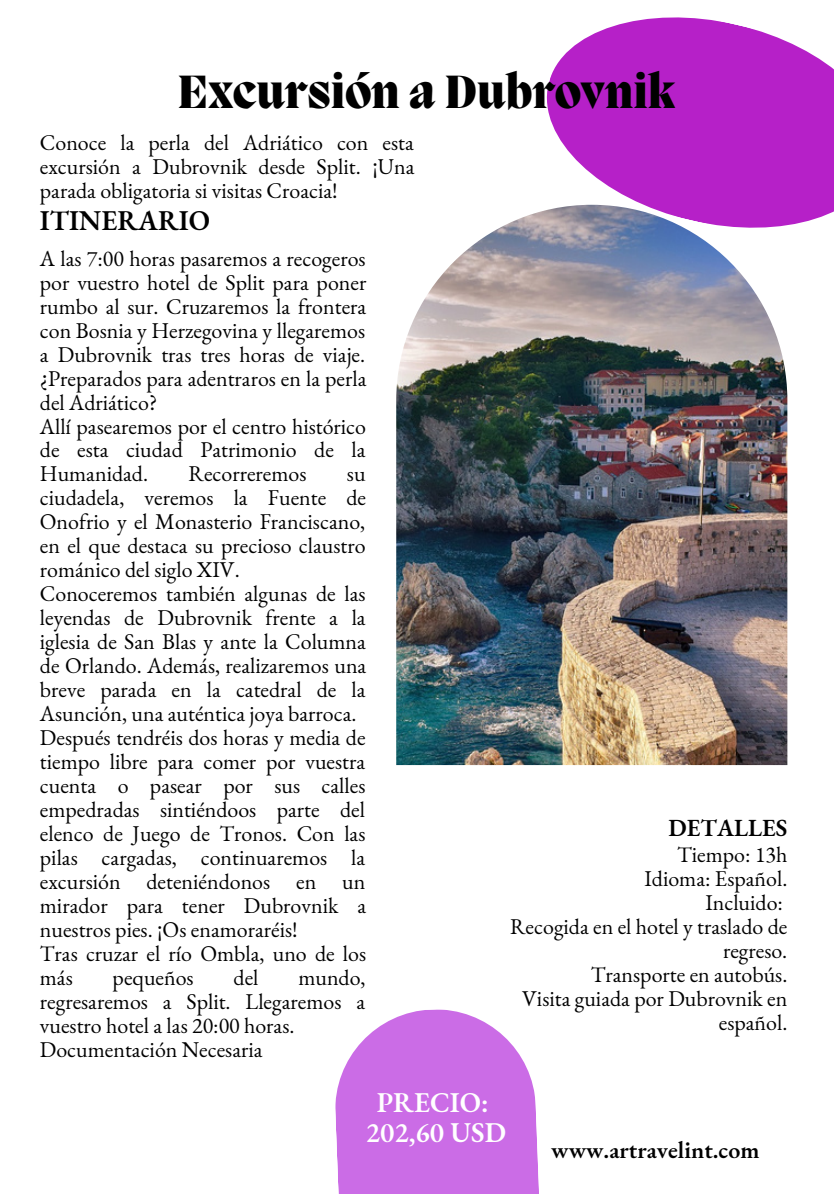
<style>
.page{position:relative;width:834px;height:1196px;background:#fff}
.page>*{position:absolute;margin:0;border:0;box-sizing:border-box;transform-origin:0 0}
.t1{font:800 47.8px "Migra";color:#000}
.t2{font:600 28px "EB Garamond";color:#fff}
.t3{font:600 28px "EB Garamond";color:#000}
.t4{font:600 24px "EB Garamond";color:#000}
.t5{font:22px/24px "EB Garamond";color:#000;text-align:justify}
</style>
<div class="page">
<img style="left:396px;top:213px;width:391px;height:552px">
<svg style="left:536px;top:17px;width:298px;height:225px;fill:#b620c8"></svg>
<svg style="left:335px;top:1009px;width:204px;height:184px;background:#d280e9"></svg>
<p class="t1" style="left:177px;top:69px;width:499px">Excursión a Dubrovnik</p>
<p class="t5" style="left:40px;top:130px;width:376px">Conoce la perla del Adriático con esta excursión a Dubrovnik desde Split. ¡Una parada obligatoria si visitas Croacia!</p>
<p class="t3" style="left:40px;top:202px;width:172px">ITINERARIO</p>
<p class="t5" style="left:40px;top:246px;width:328px">A las 7:00 horas pasaremos a recogeros por vuestro hotel de Split para poner rumbo al sur. Cruzaremos la frontera con Bosnia y Herzegovina y llegaremos a Dubrovnik tras tres horas de viaje. ¿Preparados para adentraros en la perla del Adriático?</p>
<p class="t5" style="left:40px;top:414px;width:328px">Allí pasearemos por el centro histórico de esta ciudad Patrimonio de la Humanidad.</p>
<p class="t5" style="left:188px;top:461px;width:120px">Recorreremos</p>
<p class="t5" style="left:40px;top:461px;width:328px;text-indent:307px">su ciudadela, veremos la Fuente de Onofrio y el Monasterio Franciscano, en el que destaca su precioso claustro románico del siglo XIV.</p>
<p class="t5" style="left:40px;top:581px;width:328px">Conoceremos también algunas de las leyendas de Dubrovnik frente a la iglesia de San Blas y ante la Columna de Orlando. Además, realizaremos una breve parada en la catedral de la Asunción, una auténtica joya barroca.</p>
<p class="t5" style="left:40px;top:725px;width:328px">Después tendréis dos horas y media de tiempo libre para comer por vuestra cuenta o pasear por sus calles empedradas sintiéndoos parte del elenco de Juego de Tronos. Con las pilas cargadas, continuaremos la excursión deteniéndonos en un mirador para tener Dubrovnik a nuestros pies. ¡Os enamoraréis!</p>
<p class="t5" style="left:40px;top:941px;width:328px">Tras cruzar el río Ombla, uno de los más</p>
<p class="t5" style="left:113px;top:965px;width:83px">pequeños</p>
<p class="t5" style="left:234px;top:965px;width:26px">del</p>
<p class="t5" style="left:40px;top:965px;width:327px;text-indent:258px">mundo, regresaremos a Split. Llegaremos a vuestro hotel a las 20:00 horas.</p>
<p class="t5" style="left:40px;top:1036px;width:224px">Documentación Necesaria</p>
<p class="t4" style="left:668px;top:811px;width:120px">DETALLES</p>
<p class="t5" style="left:677px;top:842px;width:112px">Tiempo: 13h</p>
<p class="t5" style="left:644px;top:866px;width:144px">Idioma: Español.</p>
<p class="t5" style="left:705px;top:890px;width:79px">Incluido:</p>
<p class="t5" style="left:510px;top:914px;width:279px;text-align:right">Recogida en el hotel y traslado de regreso.</p>
<p class="t5" style="left:591px;top:962px;width:198px">Transporte en autobús.</p>
<p class="t5" style="left:522px;top:986px;width:267px;text-align:right">Visita guiada por Dubrovnik en español.</p>
<p class="t2" style="left:377px;top:1083px;width:113px">PRECIO:</p>
<p class="t2" style="left:366px;top:1113px;width:142px">202,60 USD</p>
<p class="t4" style="left:551px;top:1133px;width:210px">www.artravelint.com</p>
</div>
